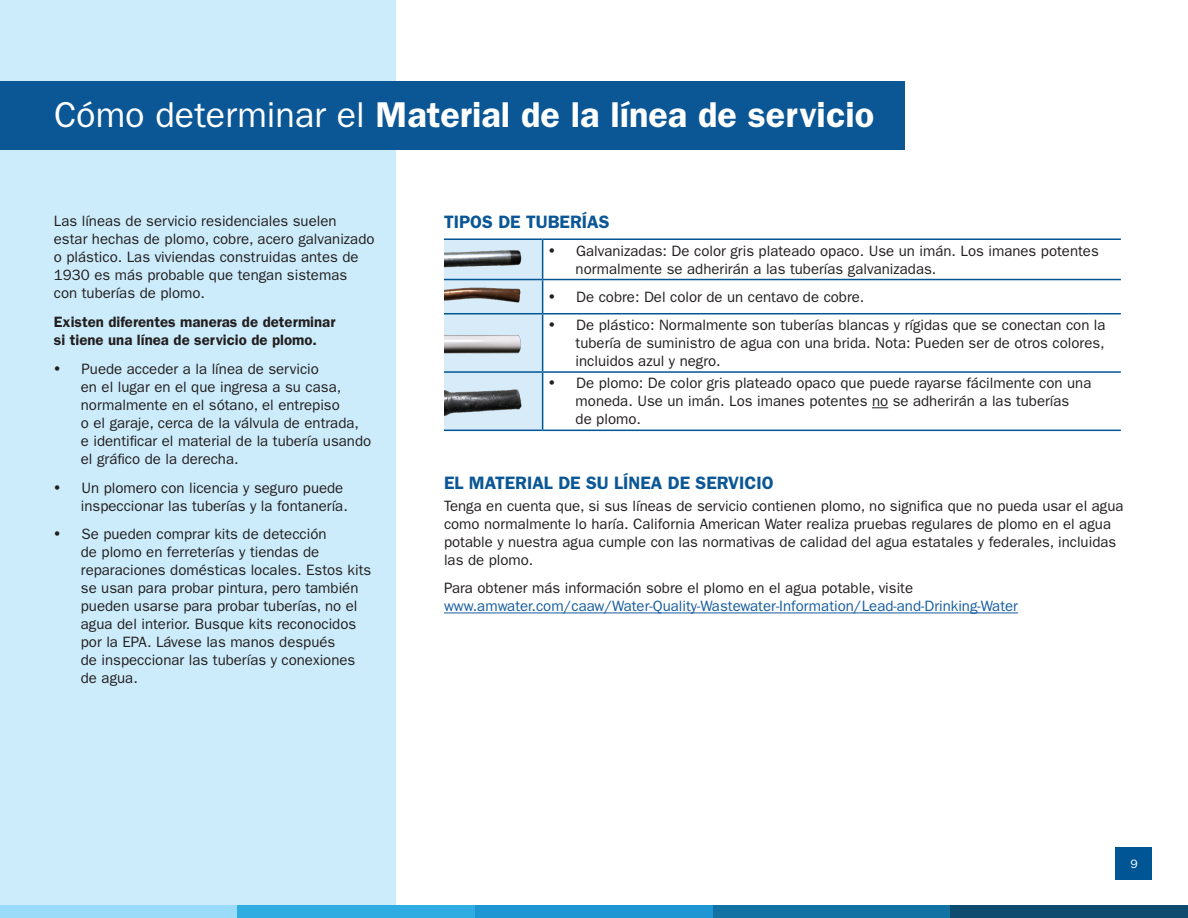
<style>
.page{position:relative;width:1188px;height:918px;background:#fff}
.page>*{position:absolute;margin:0;border:0;box-sizing:border-box;transform-origin:0 0}
.t1{font:600 36px "ITC Franklin Gothic Std";color:#fff}
.Subhead{font:600 18px "ITC Franklin Gothic Std";color:#0b5795}
.Body_Copy{font:15px/18px "ITC Franklin Gothic Std";color:#231f20}
.Body_Copy-2{font:15px/18px "ITC Franklin Gothic Std";color:#175d9e}
.Body_Copy-3{font:600 15px/18px "ITC Franklin Gothic Std";color:#231f20}
.t2{font:12.15px "ITC Franklin Gothic Std";color:#fff}
.s1{font-weight:400}
.s2{color:#231f20}
</style>
<div class="page">
<div style="left:0;top:0;width:395px;height:905px;background:#ccecfb"></div>
<div style="left:0;top:905px;width:238px;height:13px;background:#99dbf8"></div>
<div style="left:238px;top:905px;width:237px;height:13px;background:#2face2"></div>
<div style="left:475px;top:905px;width:238px;height:13px;background:#1e96d3"></div>
<div style="left:713px;top:905px;width:237px;height:13px;background:#1372a4"></div>
<div style="left:950px;top:905px;width:238px;height:13px;background:#0e4b6e"></div>
<div style="left:1116px;top:848px;width:36px;height:32px;background:#005594"></div>
<hr style="left:444px;top:613px;width:574px;height:1px;background:#175d9e">
<svg style="left:444px;top:240px;width:98px;height:190px;background:#d1e7f5"></svg>
<hr style="left:543px;top:238px;width:578px;height:2px;background:#005594">
<hr style="left:543px;top:279px;width:578px;height:1px;background:#005594">
<hr style="left:543px;top:313px;width:578px;height:1px;background:#005594">
<hr style="left:543px;top:371px;width:578px;height:2px;background:#005594">
<hr style="left:543px;top:430px;width:578px;height:1px;background:#005594">
<hr style="left:444px;top:238px;width:99px;height:2px;background:#005594">
<hr style="left:542px;top:240px;width:1px;height:39px;background:#005594">
<hr style="left:444px;top:279px;width:99px;height:1px;background:#005594">
<hr style="left:542px;top:280px;width:1px;height:33px;background:#005594">
<hr style="left:444px;top:313px;width:99px;height:1px;background:#005594">
<hr style="left:542px;top:314px;width:1px;height:57px;background:#005594">
<hr style="left:444px;top:371px;width:99px;height:2px;background:#005594">
<hr style="left:542px;top:373px;width:1px;height:57px;background:#005594">
<hr style="left:444px;top:430px;width:99px;height:1px;background:#005594">
<img style="left:444px;top:243px;width:82px;height:32px">
<img style="left:444px;top:282px;width:91px;height:29px">
<img style="left:444px;top:326px;width:86px;height:34px">
<img style="left:444px;top:383px;width:91px;height:36px">
<svg style="left:872px;top:407px;width:16px;height:1px"></svg>
<div style="left:0;top:81px;width:904px;height:68px;background:#0b5795"></div>
<p class="t1" style="left:54px;top:94px;width:822px"><span class="s1">Cómo determinar el</span> Material de la línea de servicio</p>
<p class="Body_Copy" style="left:54px;top:212px;width:322px">Las líneas de servicio residenciales suelen<br>estar hechas de plomo, cobre, acero galvanizado o plástico. Las viviendas construidas antes de 1930 es más probable que tengan sistemas<br>con tuberías de plomo.</p>
<p class="Body_Copy-3" style="left:54px;top:313px;width:283px">Existen diferentes maneras de determinar si tiene una línea de servicio de plomo.</p>
<p class="Body_Copy" style="left:81px;top:360px;width:292px">Puede acceder a la línea de servicio<br>en el lugar en el que ingresa a su casa, normalmente en el sótano, el entrepiso<br>o el garaje, cerca de la válvula de entrada,<br>e identificar el material de la tubería usando el gráfico de la derecha.</p>
<p class="Body_Copy" style="left:81px;top:479px;width:268px">Un plomero con licencia y seguro puede inspeccionar las tuberías y la fontanería.</p>
<p class="Body_Copy" style="left:81px;top:525px;width:292px">Se pueden comprar kits de detección<br>de plomo en ferreterías y tiendas de reparaciones domésticas locales. Estos kits se usan para probar pintura, pero también pueden usarse para probar tuberías, no el agua del interior. Busque kits reconocidos por la EPA. Lávese las manos después<br>de inspeccionar las tuberías y conexiones de agua.</p>
<p class="Subhead" style="left:444px;top:211px;width:167px">TIPOS DE TUBERÍAS</p>
<p class="Body_Copy" style="left:576px;top:242px;width:525px">Galvanizadas: De color gris plateado opaco. Use un imán. Los imanes potentes normalmente se adherirán a las tuberías galvanizadas.</p>
<p class="Body_Copy" style="left:576px;top:288px;width:290px">De cobre: Del color de un centavo de cobre.</p>
<p class="Body_Copy" style="left:576px;top:316px;width:532px;text-align:justify">De plástico: Normalmente son tuberías blancas y rígidas que se conectan con la tubería de suministro de agua con una brida. Nota: Pueden ser de otros colores, incluidos azul y negro.</p>
<p class="Body_Copy" style="left:576px;top:374px;width:517px">De plomo: De color gris plateado opaco que puede rayarse fácilmente con una moneda. Use un imán. Los imanes potentes no se adherirán a las tuberías<br>de plomo.</p>
<p class="Subhead" style="left:444px;top:473px;width:331px">EL MATERIAL DE SU LÍNEA DE SERVICIO</p>
<p class="Body_Copy" style="left:444px;top:497px;width:681px">Tenga en cuenta que, si sus líneas de servicio contienen plomo, no significa que no pueda usar el agua como normalmente lo haría. California American Water realiza pruebas regulares de plomo en el agua potable y nuestra agua cumple con las normativas de calidad del agua estatales y federales, incluidas las de plomo.</p>
<p class="Body_Copy-2" style="left:444px;top:579px;width:576px"><span class="s2">Para obtener más información sobre el plomo en el agua potable, visite </span>www.amwater.com/caaw/Water-Quality-Wastewater-Information/Lead-and-Drinking-Water</p>
<p class="t2" style="left:1130px;top:857px;width:9px">9</p>
</div>
